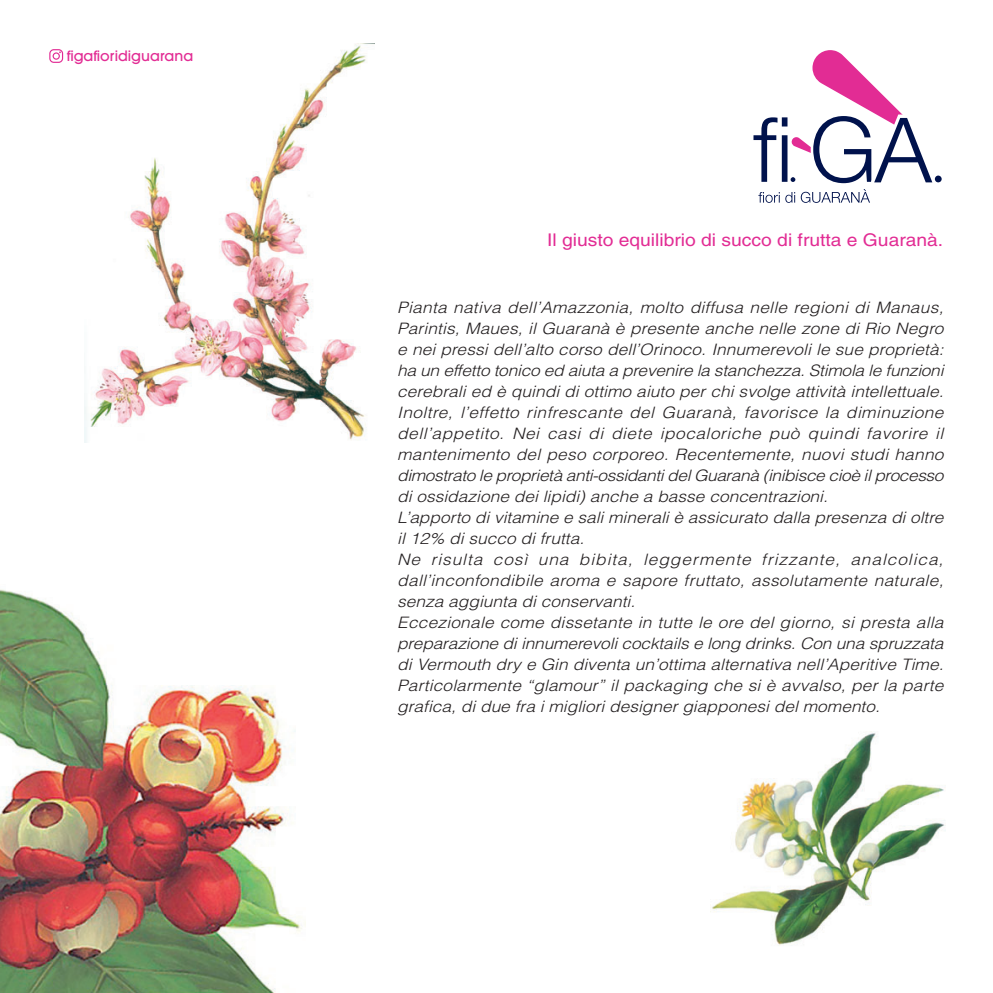
<style>
.page{position:relative;width:993px;height:993px;background:#fff}
.page>*{position:absolute;margin:0;border:0;box-sizing:border-box;transform-origin:0 0}
.t1{font:17.5px "Helvetica";color:#e22c94;scale:1.1 1}
.t2{font:italic 300 15.75px/21px "Helvetica";color:#231f20;scale:1.1 1}
.t3{font:500 14.17px "Avant Garde";color:#e22c94}
</style>
<div class="page">
<img style="left:710px;top:731px;width:236px;height:215px">
<img style="left:85px;top:44px;width:282px;height:398px">
<img style="left:0;top:589px;width:302px;height:403px">
<div style="left:934px;top:175px;width:7px;height:7px;background:#00124c;border-radius:50%"></div>
<svg style="left:753px;top:50px;width:187px;height:153px"></svg>
<svg style="left:49px;top:49px;width:14px;height:14px"></svg>
<p class="t3" style="left:67px;top:50px;width:128px">figafioridiguarana</p>
<p class="t1" style="left:547px;top:233px;width:361px">Il giusto equilibrio di succo di frutta e Guaranà.</p>
<p class="t2" style="left:397px;top:298px;width:501px">Pianta nativa dell’Amazzonia, molto diffusa nelle regioni di Manaus, Parintis, Maues, il Guaranà è presente anche nelle zone di Rio Negro e nei pressi dell’alto corso dell’Orinoco. Innumerevoli le sue proprietà: ha un effetto tonico ed aiuta a prevenire la stanchezza.Stimola le funzioni cerebrali ed è quindi di ottimo aiuto per chi svolge attività intellettuale.<br>Inoltre, l’effetto rinfrescante del Guaranà, favorisce la diminuzione dell’appetito. Nei casi di diete ipocaloriche può quindi favorire il mantenimento del peso corporeo. Recentemente, nuovi studi hanno dimostrato le proprietà anti-ossidantidelGuaranà (inibisce cioè ilprocesso di ossidazione dei lipidi) anche a basse concentrazioni.<br>L’apporto di vitamine e sali minerali è assicurato dalla presenza di oltre il 12% di succo di frutta.<br>Ne risulta così una bibita, leggermente frizzante, analcolica, dall’inconfondibile aroma e sapore fruttato, assolutamente naturale, senza aggiunta di conservanti.<br>Eccezionale come dissetante in tutte le ore del giorno, si presta alla preparazione diinnumerevolicocktails e long drinks.Con una spruzzata di Vermouth dry e Gin diventa un’ottima alternativa nell’Aperitive Time.<br>Particolarmente “glamour” il packaging che si è avvalso, per la parte grafica, di due fra i migliori designer giapponesi del momento.</p>
</div>
